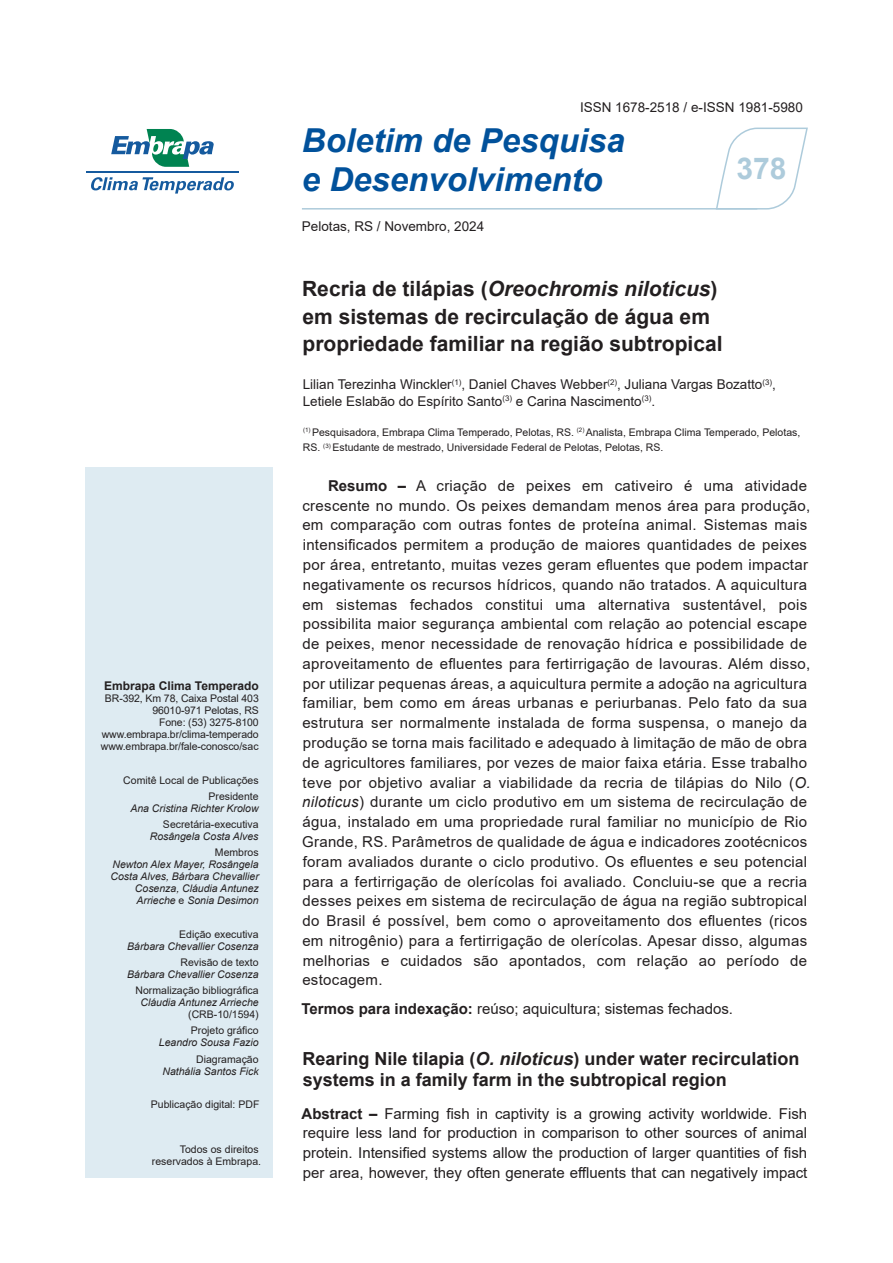
<style>
.page{position:relative;width:893px;height:1263px;background:#fff}
.page>*{position:absolute;margin:0;border:0;box-sizing:border-box;transform-origin:0 0}
.titulo_serie{font:italic 700 33px/39px "Arial";color:#01519b}
.numero_serie{font:700 30px "Arial";color:#adcbdb}
.TÍTULO_1_CAPA{font:700 21px/27.3px "Arial";color:#231f20}
.ABSTRACT{font:700 18px/21.3px "Arial";color:#231f20}
.MIOLO{font:15px/19.8px "Arial";letter-spacing:.02em;color:#231f20}
.abstract{font:15px/19.8px "Arial";color:#231f20;text-align:justify}
.TERMOS_INDEXAÇÃO{font:15px "Arial";color:#231f20}
.AUTORES{font:13.5px/16.8px "Arial";color:#231f20}
.issn{font:13.5px "Arial";color:#231f20}
.imprenta{font:13.5px "Arial";color:#231f20}
.cgpe{font:700 12px "Arial";color:#231f20}
.expediente{font:italic 10.5px/12px "Arial";color:#231f20;text-align:right}
.AUTORES_CARGO{font:10.5px/15.3px "Arial";color:#231f20}
.expediente-2{font:10.5px "Arial";letter-spacing:-.01em;color:#231f20}
.expediente-subtitulo{font:10.5px "Arial";color:#231f20}
.expediente-espaco{font:10.5px/12px "Arial";color:#231f20;text-align:right}
.s1{font-style:normal}
.s2{font-style:italic}
.s3{font-weight:700}
</style>
<div class="page">
<svg style="left:91px;top:177px;width:143px;height:17px"></svg>
<hr style="left:86px;top:171px;width:153px;height:2px;background:#155a9e">
<svg style="left:111px;top:129px;width:103px;height:38px"></svg>
<hr style="left:302px;top:208px;width:455px;height:2px;background:#adcbdb">
<div style="left:85px;top:468px;width:187px;height:710px;background:#deebf2"></div>
<svg style="left:715px;top:127px;width:93px;height:83px"></svg>
<p class="cgpe" style="left:104px;top:678px;width:156px">Embrapa Clima Temperado</p>
<p class="expediente-2" style="left:105px;top:691px;width:155px">BR-392, Km 78, Caixa Postal 403</p>
<p class="expediente-2" style="left:152px;top:703px;width:108px">96010-971 Pelotas, RS</p>
<p class="expediente-2" style="left:159px;top:715px;width:101px">Fone: (53) 3275-8100</p>
<p class="expediente-2" style="left:102px;top:727px;width:158px">www.embrapa.br/clima-temperado</p>
<p class="expediente-2" style="left:101px;top:739px;width:159px">www.embrapa.br/fale-conosco/sac</p>
<p class="expediente-espaco" style="left:123px;top:774px;width:137px">Comitê Local de Publicações</p>
<p class="expediente-subtitulo" style="left:208px;top:789px;width:52px">Presidente</p>
<p class="expediente" style="left:130px;top:802px;width:130px">Ana Cristina Richter Krolow</p>
<p class="expediente-subtitulo" style="left:163px;top:817px;width:97px">Secretária-executiva</p>
<p class="expediente" style="left:150px;top:830px;width:110px">Rosângela Costa Alves</p>
<p class="expediente-subtitulo" style="left:215px;top:845px;width:45px">Membros</p>
<p class="expediente" style="left:110px;top:859px;width:150px">Newton Alex Mayer, Rosângela<br>Costa Alves, Bárbara Chevallier<br>Cosenza, Cláudia Antunez<br>Arrieche <span class="s1">e</span> Sonia Desimon</p>
<p class="expediente-espaco" style="left:179px;top:928px;width:81px">Edição executiva</p>
<p class="expediente" style="left:127px;top:940px;width:133px">Bárbara Chevallier Cosenza</p>
<p class="expediente-subtitulo" style="left:180px;top:955px;width:80px">Revisão de texto</p>
<p class="expediente" style="left:127px;top:968px;width:133px">Bárbara Chevallier Cosenza</p>
<p class="expediente-subtitulo" style="left:136px;top:983px;width:125px">Normalização bibliográfica</p>
<p class="expediente" style="left:140px;top:996px;width:120px">Cláudia Antunez Arrieche</p>
<p class="expediente-2" style="left:188px;top:1007px;width:72px">(CRB-10/1594)</p>
<p class="expediente-subtitulo" style="left:191px;top:1023px;width:69px">Projeto gráfico</p>
<p class="expediente" style="left:159px;top:1037px;width:101px">Leandro Sousa Fazio</p>
<p class="expediente-subtitulo" style="left:196px;top:1052px;width:64px">Diagramação</p>
<p class="expediente" style="left:162px;top:1065px;width:98px">Nathália Santos Fick</p>
<p class="expediente-espaco" style="left:151px;top:1098px;width:110px">Publicação digital: PDF</p>
<p class="expediente-espaco" style="left:152px;top:1143px;width:111px">Todos os direitos reservados à Embrapa.</p>
<p class="issn" style="left:580px;top:98px;width:224px">ISSN 1678-2518 / e-ISSN 1981-5980</p>
<p class="titulo_serie" style="left:302px;top:122px;width:324px">Boletim de Pesquisa e Desenvolvimento</p>
<p class="imprenta" style="left:302px;top:217px;width:184px">Pelotas, RS / Novembro, 2024</p>
<p class="numero_serie" style="left:737px;top:147px;width:52px">378</p>
<p class="TÍTULO_1_CAPA" style="left:302px;top:276px;width:422px">Recria de tilápias (<span class="s2">Oreochromis niloticus</span>) em sistemas de recirculação de água em propriedade familiar na região subtropical</p>
<p class="AUTORES" style="left:303px;top:376px;width:475px">Lilian Terezinha Winckler<sup>(1)</sup>, Daniel Chaves Webber<sup>(2)</sup>, Juliana Vargas Bozatto<sup>(3)</sup>,<br>Letiele Eslabão do Espírito Santo<sup>(3)</sup> e Carina Nascimento<sup>(3)</sup>.</p>
<p class="AUTORES_CARGO" style="left:303px;top:424px;width:499px"><sup>(1)</sup> Pesquisadora, Embrapa Clima Temperado, Pelotas, RS. <sup>(2)</sup> Analista, Embrapa Clima Temperado, Pelotas,<br>RS. <sup>(3)</sup> Estudante de mestrado, Universidade Federal de Pelotas, Pelotas, RS.</p>
<p class="MIOLO" style="left:302px;top:475px;width:510px;text-indent:26px"><span class="s3">Resumo –</span> A criação de peixes em cativeiro é uma atividade crescente no mundo. Os peixes demandam menos área para produção, em comparação com outras fontes de proteína animal. Sistemas mais intensificados permitem a produção de maiores quantidades de peixes por área, entretanto, muitas vezes geram efluentes que podem impactar negativamente os recursos hídricos, quando não tratados. A aquicultura em sistemas fechados constitui uma alternativa sustentável, pois possibilita maior segurança ambiental com relação ao potencial escape de peixes, menor necessidade de renovação hídrica e possibilidade de aproveitamento de efluentes para fertirrigação de lavouras. Além disso, por utilizar pequenas áreas, a aquicultura permite a adoção na agricultura familiar, bem como em áreas urbanas e periurbanas. Pelo fato da sua estrutura ser normalmente instalada de forma suspensa, o manejo da produção se torna mais facilitado e adequado à limitação de mão de obra de agricultores familiares, por vezes de maior faixa etária. Esse trabalho teve por objetivo avaliar a viabilidade da recria de tilápias do Nilo (<span class="s2">O. niloticus</span>) durante um ciclo produtivo em um sistema de recirculação de água, instalado em uma propriedade rural familiar no município de Rio Grande, RS. Parâmetros de qualidade de água e indicadores zootécnicos foram avaliados durante o ciclo produtivo. Os efluentes e seu potencial para a fertirrigação de olerícolas foi avaliado. Concluiu-se que a recria desses peixes em sistema de recirculação de água na região subtropical do Brasil é possível, bem como o aproveitamento dos efluentes (ricos em nitrogênio) para a fertirrigação de olerícolas. Apesar disso, algumas melhorias e cuidados são apontados, com relação ao período de estocagem.</p>
<p class="TERMOS_INDEXAÇÃO" style="left:301px;top:998px;width:433px"><span class="s3">Termos para indexação:</span> reúso; aquicultura; sistemas fechados.</p>
<p class="ABSTRACT" style="left:302px;top:1048px;width:499px">Rearing Nile tilapia (<span class="s2">O. niloticus</span>) under water recirculation systems in a family farm in the subtropical region</p>
<p class="abstract" style="left:302px;top:1103px;width:507px"><span class="s3">Abstract –</span> Farming fish in captivity is a growing activity worldwide. Fish require less land for production in comparison to other sources of animal protein. Intensified systems allow the production of larger quantities of fish per area, however, they often generate effluents that can negatively impact</p>
</div>
